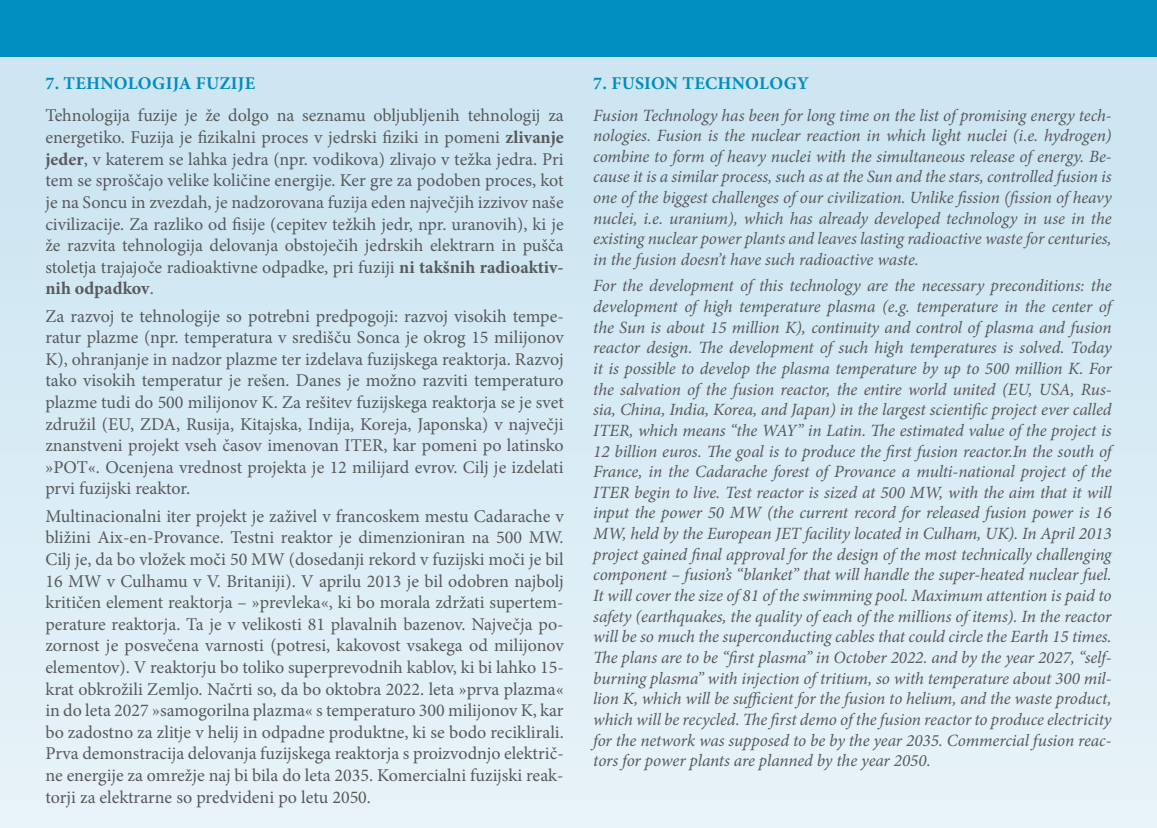
<style>
.page{position:relative;width:1157px;height:828px;background:#fff}
.page>*{position:absolute;margin:0;border:0;box-sizing:border-box;transform-origin:0 0}
.t1{font:18px/21.6px "Minion Pro";color:#58595b;text-align:justify}
.t2{font:700 18px "Minion Pro";letter-spacing:.015em;color:#008dc0}
.t3{font:italic 17.2px/20.6px "Minion Pro";letter-spacing:-.005em;color:#58595b;text-align:justify}
.s1{font-weight:700}
</style>
<div class="page">
<div style="left:0;top:0;width:1157px;height:828px;background:linear-gradient(to bottom,#c7e3f0,#e7f3f8)"></div>
<div style="left:0;top:0;width:1157px;height:57px;background:#008dc0"></div>
<p class="t2" style="left:45px;top:70px;width:211px">7. TEHNOLOGIJA FUZIJE</p>
<p class="t1" style="left:45px;top:105px;width:520px">Tehnologija fuzije je že dolgo na seznamu obljubljenih tehnologij za energetiko. Fuzija je fizikalni proces v jedrski fiziki in pomeni <span class="s1">zlivanje jeder</span>, v katerem se lahka jedra (npr. vodikova) zlivajo v težka jedra. Pri tem se sproščajo velike količine energije. Ker gre za podoben proces, kot je na Soncu in zvezdah, je nadzorovana fuzija eden največjih izzivov naše civilizacije. Za razliko od fisije (cepitev težkih jedr, npr. uranovih), ki je že razvita tehnologija delovanja obstoječih jedrskih elektrarn in pušča stoletja trajajoče radioaktivne odpadke, pri fuziji <span class="s1">ni takšnih radioaktiv&shy;nih odpadkov</span>.</p>
<p class="t1" style="left:45px;top:305px;width:520px">Za razvoj te tehnologije so potrebni predpogoji: razvoj visokih tempe&shy;ratur plazme (npr. temperatura v središču Sonca je okrog 15 milijonov K), ohranjanje in nadzor plazme ter izdelava fuzijskega reaktorja. Razvoj tako visokih temperatur je rešen. Danes je možno razviti temperaturo plazme tudi do 500 milijonov K. Za rešitev fuzijskega reaktorja se je svet združil (EU, ZDA, Rusija, Kitajska, Indija, Koreja, Japonska) v največji znanstveni projekt vseh časov imenovan ITER, kar pomeni po latinsko »POT«. Ocenjena vrednost projekta je 12 milijard evrov. Cilj je izdelati prvi fuzijski reaktor.</p>
<p class="t1" style="left:45px;top:505px;width:520px">Multinacionalni iter projekt je zaživel v francoskem mestu Cadarache v bližini Aix-en-Provance. Testni reaktor je dimenzioniran na 500 MW.<br>Cilj je, da bo vložek moči 50 MW (dosedanji rekord v fuzijski moči je bil 16 MW v Culhamu v V. Britaniji). V aprilu 2013 je bil odobren najbolj kritičen element reaktorja – »prevleka«, ki bo morala zdržati supertem&shy;perature reaktorja. Ta je v velikosti 81 plavalnih bazenov. Največja po&shy;zornost je posvečena varnosti (potresi, kakovost vsakega od milijonov elementov). V reaktorju bo toliko superprevodnih kablov, ki bi lahko 15- krat obkrožili Zemljo. Načrti so, da bo oktobra 2022. leta »prva plazma« in do leta 2027 »samogorilna plazma« s temperaturo 300 milijonov K, kar bo zadostno za zlitje v helij in odpadne produktne, ki se bodo reciklirali.<br>Prva demonstracija delovanja fuzijskega reaktorja s proizvodnjo električ&shy;ne energije za omrežje naj bi bila do leta 2035. Komercialni fuzijski reak&shy;torji za elektrarne so predvideni po letu 2050.</p>
<p class="t2" style="left:593px;top:70px;width:217px">7. FUSION TECHNOLOGY</p>
<p class="t3" style="left:593px;top:105px;width:520px">Fusion Technology has been for long time on the list of promising energy tech&shy;nologies. Fusion is the nuclear reaction in which light nuclei (i.e. hydrogen) combine to form of heavy nuclei with the simultaneous release of energy. Be&shy;cause it is a similar process, such as at the Sun and the stars, controlled fusion is one of the biggest challenges of our civilization. Unlike fission (fission of heavy nuclei, i.e. uranium), which has already developed technology in use in the existing nuclear power plants and leaves lasting radioactive waste for centuries, in the fusion doesn’t have such radioactive waste.</p>
<p class="t3" style="left:593px;top:275px;width:520px">For the development of this technology are the necessary preconditions: the development of high temperature plasma (e.g. temperature in the center of the Sun is about 15 million K), continuity and control of plasma and fusion reactor design. The development of such high temperatures is solved. Today it is possible to develop the plasma temperature by up to 500 million K. For the salvation of the fusion reactor, the entire world united (EU, USA, Rus&shy;sia, China, India, Korea, and Japan) in the largest scientific project ever called ITER, which means “the WAY” in Latin. The estimated value of the project is 12 billion euros. The goal is to produce the first fusion reactor.In the south of France, in the Cadarache forest of Provance a multi-national project of the ITER begin to live. Test reactor is sized at 500 MW, with the aim that it will input the power 50 MW (the current record for released fusion power is 16<br>MW, held by the European JET facility located in Culham, UK). In April 2013 project gained final approval for the design of the most technically challenging component – fusion’s “blanket” that will handle the super-heated nuclear fuel.<br>It will cover the size of 81 of the swimming pool. Maximum attention is paid to safety (earthquakes, the quality of each of the millions of items). In the reactor will be so much the superconducting cables that could circle the Earth 15 times.<br>The plans are to be “first plasma” in October 2022. and by the year 2027, “self&shy;burning plasma” with injection of tritium, so with temperature about 300 mil&shy;lion K, which will be sufficient for the fusion to helium, and the waste product, which will be recycled. The first demo of the fusion reactor to produce electricity for the network was supposed to be by the year 2035. Commercial fusion reac&shy;tors for power plants are planned by the year 2050.</p>
</div>
